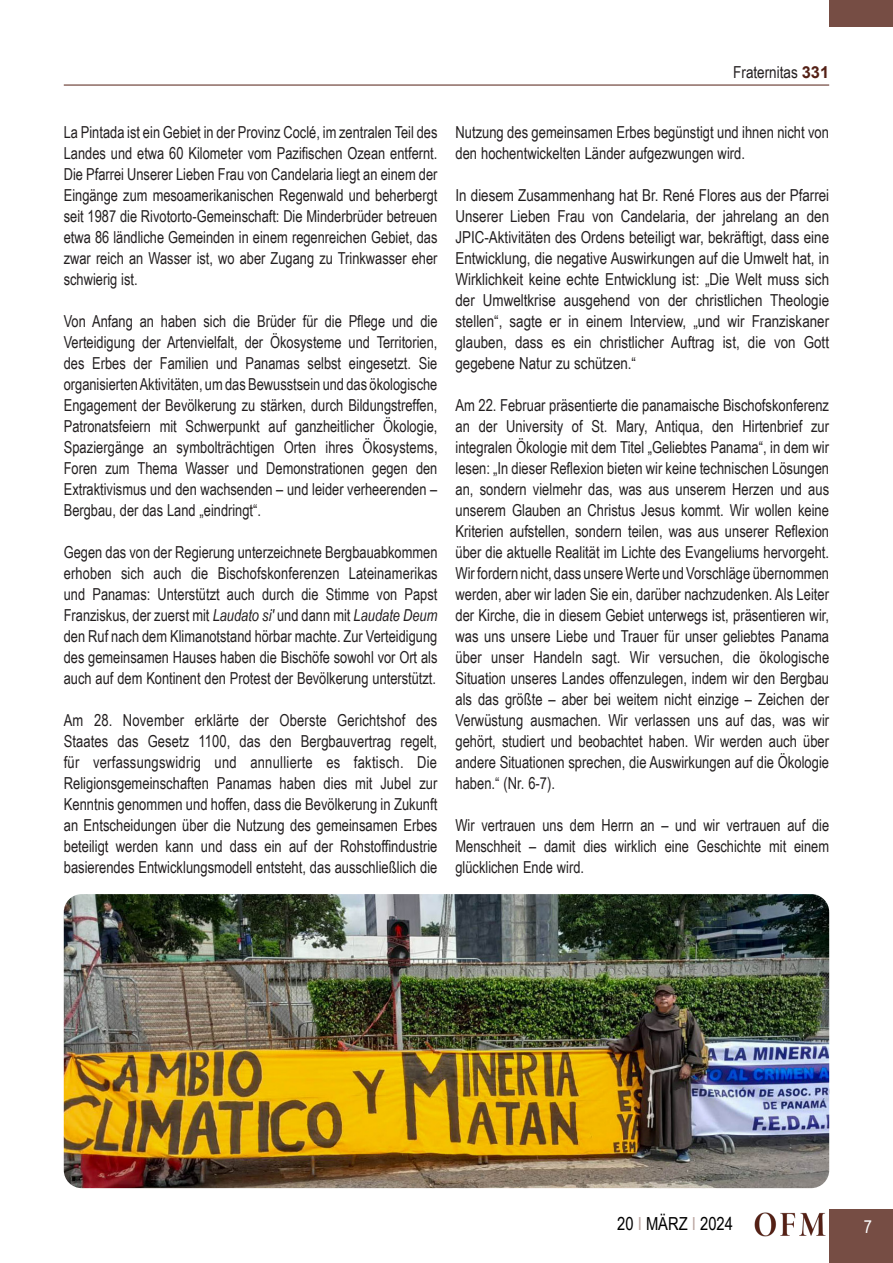
<style>
.page{position:relative;width:893px;height:1263px;background:#fff}
.page>*{position:absolute;margin:0;border:0;box-sizing:border-box;transform-origin:0 0}
.t1{font:18px "Arial Narrow";color:#000}
.t2{font:18px "Arial Narrow";color:#fff}
.Titolo{font:16.5px/21px "Arial Narrow";color:#231f20;text-align:justify;scale:.96 1}
.Titolo-2{font:16.5px/21px "Arial Narrow";color:#231f20;text-align:justify;scale:.95 1}
.Titolo-3{font:16.5px/21px "Arial Narrow";color:#231f20;text-align:justify}
.s1{font-family:"Arial";font-weight:700;color:#542015}
.s2{font-style:italic}
.s3{color:#bba6a1}
</style>
<div class="page">
<div style="left:829px;top:1209px;width:64px;height:54px;background:#764d44"></div>
<hr style="left:64px;top:85px;width:765px;height:1px;background:#542015">
<div style="left:829px;top:0;width:64px;height:27px;background:#764d44"></div>
<img style="left:755px;top:1212px;width:71px;height:24px">
<img style="left:64px;top:894px;width:765px;height:294px">
<p class="Titolo-3" style="left:733px;top:61px;width:97px">Fraternitas <span class="s1">331</span></p>
<p class="Titolo-2" style="left:64px;top:121px;width:395px">La Pintada ist ein Gebiet in der Provinz Coclé, im zentralen Teil des Landes und etwa 60 Kilometer vom Pazifischen Ozean entfernt.<br>Die Pfarrei Unserer Lieben Frau von Candelaria liegt an einem der Eingänge zum mesoamerikanischen Regenwald und beherbergt seit 1987 die Rivotorto-Gemeinschaft: Die Minderbrüder betreuen etwa 86 ländliche Gemeinden in einem regenreichen Gebiet, das zwar reich an Wasser ist, wo aber Zugang zu Trinkwasser eher schwierig ist.</p>
<p class="Titolo-2" style="left:64px;top:310px;width:395px">Von Anfang an haben sich die Brüder für die Pflege und die Verteidigung der Artenvielfalt, der Ökosysteme und Territorien, des Erbes der Familien und Panamas selbst eingesetzt. Sie organisierten Aktivitäten, um das Bewusstsein und das ökologische Engagement der Bevölkerung zu stärken, durch Bildungstreffen, Patronatsfeiern mit Schwerpunkt auf ganzheitlicher Ökologie, Spaziergänge an symbolträchtigen Orten ihres Ökosystems, Foren zum Thema Wasser und Demonstrationen gegen den Extraktivismus und den wachsenden – und leider verheerenden – Bergbau, der das Land „eindringt“.</p>
<p class="Titolo-2" style="left:64px;top:541px;width:395px">Gegen das von der Regierung unterzeichnete Bergbauabkommen erhoben sich auch die Bischofskonferenzen Lateinamerikas und Panamas: Unterstützt auch durch die Stimme von Papst Franziskus, der zuerst mit <span class="s2">Laudato si'</span> und dann mit <span class="s2">Laudate Deum </span>den Ruf nach dem Klimanotstand hörbar machte. Zur Verteidigung des gemeinsamen Hauses haben die Bischöfe sowohl vor Ort als auch auf dem Kontinent den Protest der Bevölkerung unterstützt.</p>
<p class="Titolo" style="left:64px;top:709px;width:391px">Am 28. November erklärte der Oberste Gerichtshof des Staates das Gesetz 1100, das den Bergbauvertrag regelt, für verfassungswidrig und annullierte es faktisch. Die Religionsgemeinschaften Panamas haben dies mit Jubel zur Kenntnis genommen und hoffen, dass die Bevölkerung in Zukunft an Entscheidungen über die Nutzung des gemeinsamen Erbes beteiligt werden kann und dass ein auf der Rohstoffindustrie basierendes Entwicklungsmodell entsteht, das ausschließlich die</p>
<p class="Titolo" style="left:455px;top:121px;width:391px">Nutzung des gemeinsamen Erbes begünstigt und ihnen nicht von den hochentwickelten Länder aufgezwungen wird.</p>
<p class="Titolo-3" style="left:455px;top:184px;width:375px">In diesem Zusammenhang hat Br. René Flores aus der Pfarrei Unserer Lieben Frau von Candelaria, der jahrelang an den JPIC-Aktivitäten des Ordens beteiligt war, bekräftigt, dass eine Entwicklung, die negative Auswirkungen auf die Umwelt hat, in Wirklichkeit keine echte Entwicklung ist: „Die Welt muss sich der Umweltkrise ausgehend von der christlichen Theologie stellen“, sagte er in einem Interview, „und wir Franziskaner glauben, dass es ein christlicher Auftrag ist, die von Gott gegebene Natur zu schützen.“</p>
<p class="Titolo" style="left:455px;top:394px;width:391px">Am 22. Februar präsentierte die panamaische Bischofskonferenz an der University of St. Mary, Antiqua, den Hirtenbrief zur integralen Ökologie mit dem Titel „Geliebtes Panama“, in dem wir lesen: „In dieser Reflexion bieten wir keine technischen Lösungen an, sondern vielmehr das, was aus unserem Herzen und aus unserem Glauben an Christus Jesus kommt. Wir wollen keine Kriterien aufstellen, sondern teilen, was aus unserer Reflexion über die aktuelle Realität im Lichte des Evangeliums hervorgeht.<br>Wir fordern nicht, dass unsere Werte und Vorschläge übernommen werden, aber wir laden Sie ein, darüber nachzudenken. Als Leiter der Kirche, die in diesem Gebiet unterwegs ist, präsentieren wir, was uns unsere Liebe und Trauer für unser geliebtes Panama über unser Handeln sagt. Wir versuchen, die ökologische Situation unseres Landes offenzulegen, indem wir den Bergbau als das größte – aber bei weitem nicht einzige – Zeichen der Verwüstung ausmachen. Wir verlassen uns auf das, was wir gehört, studiert und beobachtet haben. Wir werden auch über andere Situationen sprechen, die Auswirkungen auf die Ökologie haben.“ (Nr. 6-7).</p>
<p class="Titolo-2" style="left:455px;top:814px;width:395px">Wir vertrauen uns dem Herrn an – und wir vertrauen auf die Menschheit – damit dies wirklich eine Geschichte mit einem glücklichen Ende wird.</p>
<p class="t1" style="left:617px;top:1210px;width:117px">20 <span class="s3">I</span> MÄRZ <span class="s3">I</span> 2024</p>
<p class="t2" style="left:864px;top:1213px;width:10px">7</p>
</div>
